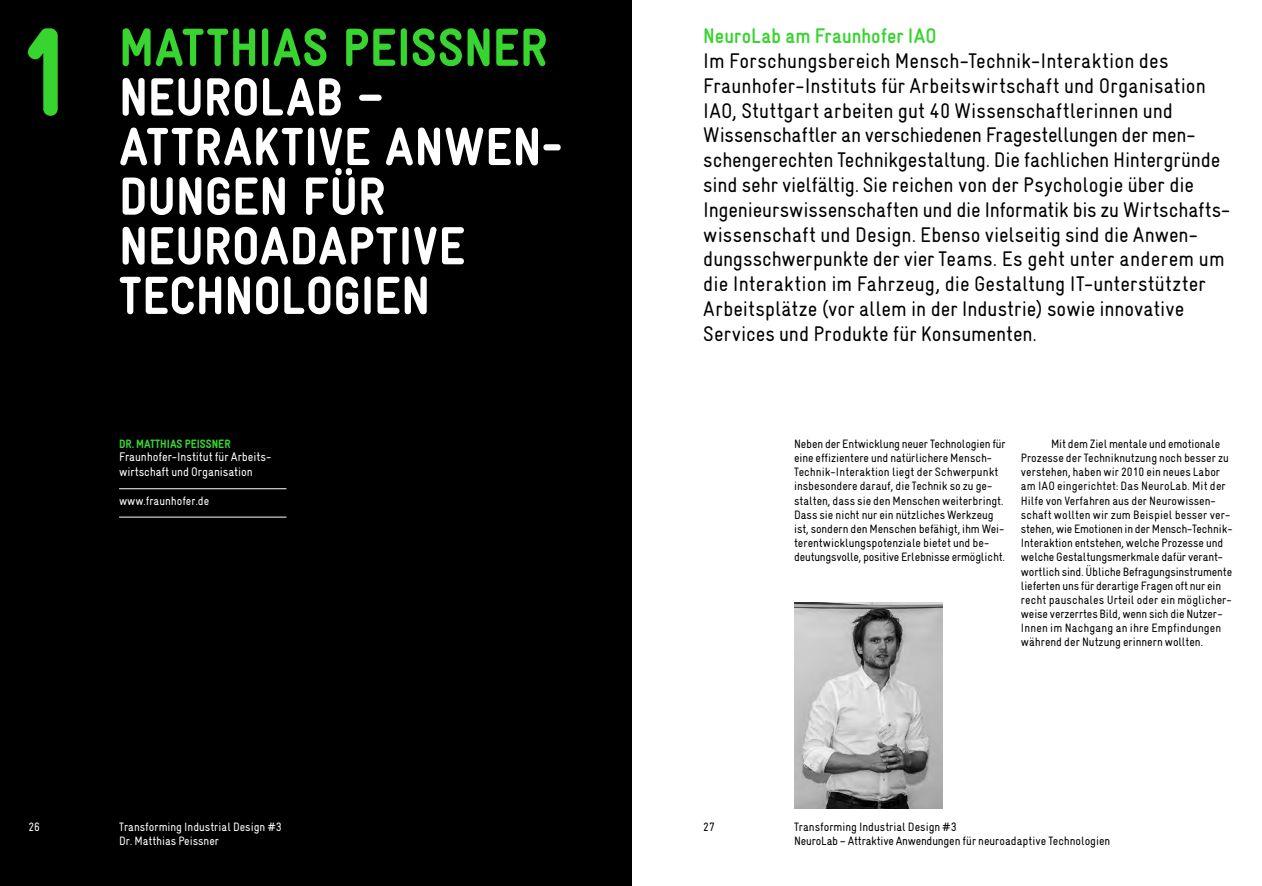
<style>
.page{position:relative;width:1262px;height:886px;background:#fff}
.page>*{position:absolute;margin:0;border:0;box-sizing:border-box;transform-origin:0 0}
.t1{font:900 124.38px "Gravur Condensed";color:#38d430}
.t2{font:900 53.75px/49.6px "Gravur Condensed";letter-spacing:.005em;color:#fff}
.t3{font:900 53.75px "Gravur Condensed";letter-spacing:.01em;color:#38d430}
.t4{font:21.25px/24.8px "Gravur Condensed";color:#000}
.t5{font:700 21.25px "Gravur Condensed";color:#38d430}
.t6{font:12.5px/15px "Gravur Condensed";letter-spacing:-.005em;color:#fff}
.t7{font:12.25px/14.1px "Gravur Condensed";color:#000}
.t8{font:12.25px/14.1px "Gravur Condensed";color:#fff}
.t9{font:900 12.25px "Gravur Condensed";color:#38d430}
</style>
<div class="page">
<div style="left:0;top:0;width:631px;height:886px;background:#000"></div>
<hr style="left:119px;top:517px;width:167px;height:1px;background:#fff">
<hr style="left:119px;top:488px;width:167px;height:1px;background:#fff">
<img style="left:794px;top:602px;width:148px;height:206px">
<svg style="left:335px;top:168px;width:17px;height:7px"></svg>
<h1 class="t1" style="left:19px;top:3px;width:53px">1</h1>
<h2 class="t3" style="left:119px;top:18px;width:430px">MATTHIAS PEISSNER</h2>
<h2 class="t2" style="left:119px;top:72px;width:445px">NEUROLAB –<br>ATTRAKTIVE ANWEN-<br>DUNGEN FUR<br>NEUROADAPTIVE<br>TECHNOLOGIEN</h2>
<p class="t9" style="left:119px;top:437px;width:113px">DR. MATTHIAS PEISSNER</p>
<p class="t6" style="left:119px;top:449px;width:154px">Fraunhofer-Institut für Arbeits&shy;wirtschaft und Organisation</p>
<p class="t8" style="left:119px;top:493px;width:92px">www.fraunhofer.de</p>
<p class="t8" style="left:28px;top:819px;width:13px">26</p>
<p class="t8" style="left:119px;top:819px;width:164px">Transforming Industrial Design #3<br>Dr. Matthias Peissner</p>
<h3 class="t5" style="left:703px;top:24px;width:235px">NeuroLab am Fraunhofer IAO</h3>
<p class="t4" style="left:703px;top:48px;width:526px">Im Forschungsbereich Mensch-Technik-Interaktion des Fraunhofer-Instituts für Arbeitswirtschaft und Organisation IAO, Stuttgart arbeiten gut 40 Wissenschaftlerinnen und Wissenschaftler an verschiedenen Fragestellungen der men&shy;schengerechten Technikgestaltung. Die fachlichen Hintergründe sind sehr vielfältig. Sie reichen von der Psychologie über die Ingenieurswissenschaften und die Informatik bis zu Wirtschafts&shy;wissenschaft und Design. Ebenso vielseitig sind die Anwen&shy;dungsschwerpunkte der vier Teams. Es geht unter anderem um die Interaktion im Fahrzeug, die Gestaltung IT-unterstützter Arbeitsplätze (vor allem in der Industrie) sowie innovative Services und Produkte für Konsumenten.</p>
<p class="t7" style="left:794px;top:437px;width:213px">Neben der Entwicklung neuer Technologien für eine effizientere und natürlichere Mensch-Technik-Interaktion liegt der Schwerpunkt insbesondere darauf, die Technik so zu ge&shy;stalten, dass sie den Menschen weiterbringt.<br>Dass sie nicht nur ein nützliches Werkzeug ist, sondern den Menschen befähigt, ihm Wei&shy;terentwicklungspotenziale bietet und be&shy;deutungsvolle, positive Erlebnisse ermöglicht.</p>
<p class="t7" style="left:1020px;top:437px;width:213px;text-indent:30px">Mit dem Ziel mentale und emotionale Prozesse der Techniknutzung noch besser zu verstehen, haben wir 2010 ein neues Labor am IAO eingerichtet: Das NeuroLab. Mit der Hilfe von Verfahren aus der Neurowissen&shy;schaft wollten wir zum Beispiel besser ver&shy;stehen, wie Emotionen in der Mensch-Technik-Interaktion entstehen, welche Prozesse und welche Gestaltungsmerkmale dafür verant&shy;wortlich sind. Übliche Befragungsinstrumente lieferten uns für derartige Fragen oft nur ein recht pauschales Urteil oder ein möglicher&shy;weise verzerrtes Bild, wenn sich die Nutzer-Innen im Nachgang an ihre Empfindungen während der Nutzung erinnern wollten.</p>
<p class="t7" style="left:703px;top:819px;width:13px">27</p>
<p class="t7" style="left:794px;top:819px;width:318px">Transforming Industrial Design #3<br>NeuroLab – Attraktive Anwendungen für neuroadaptive Technologien</p>
</div>
